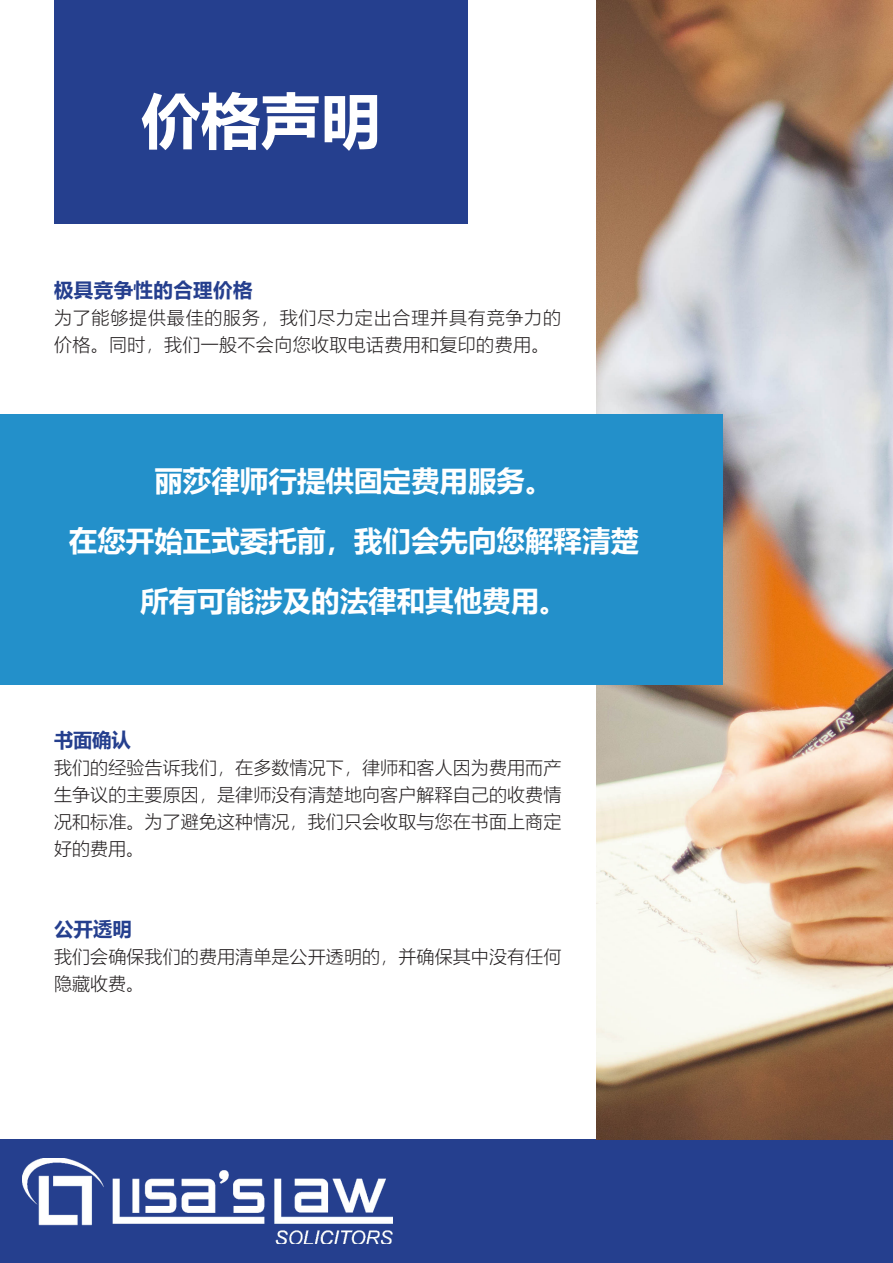
<style>
.page{position:relative;width:893px;height:1263px;background:#fff}
.page>*{position:absolute;margin:0;border:0;box-sizing:border-box;transform-origin:0 0}
.t1{font:700 60px "Microsoft Ya Hei UI";color:#fff}
.t2{font:700 28.5px "Microsoft Ya Hei UI";color:#fff}
.t3{font:700 19.5px "Microsoft Ya Hei UI";letter-spacing:.02em;color:#253f8e}
.t4{font:18px/27px "Microsoft Ya Hei UI Light";letter-spacing:.005em;color:#231f20;text-align:justify}
.t5{font:18px/27px "Microsoft Ya Hei UI Light";letter-spacing:.045em;color:#231f20}
</style>
<div class="page">
<div style="left:0;top:1139px;width:893px;height:124px;background:#253f8e"></div>
<img style="left:22px;top:1159px;width:370px;height:84px">
<img style="left:596px;top:0;width:297px;height:1139px">
<div style="left:0;top:414px;width:722px;height:270px;background:#2390ca"></div>
<div style="left:54px;top:0;width:414px;height:223px;background:#253f8e"></div>
<p class="t1" style="left:141px;top:79px;width:241px">价格声明</p>
<p class="t3" style="left:54px;top:276px;width:200px">极具竞争性的合理价格</p>
<p class="t5" style="left:54px;top:304px;width:509px">为了能够提供最佳的服务，我们尽力定出合理并具有竞争力的价格。同时，我们一般不会向您收取电话费用和复印的费用。</p>
<p class="t2" style="left:154px;top:461px;width:401px">丽莎律师行提供固定费用服务。</p>
<p class="t2" style="left:69px;top:521px;width:572px">在您开始正式委托前，我们会先向您解释清楚</p>
<p class="t2" style="left:140px;top:581px;width:429px">所有可能涉及的法律和其他费用。</p>
<p class="t3" style="left:54px;top:726px;width:78px">书面确认</p>
<p class="t4" style="left:54px;top:754px;width:509px">我们的经验告诉我们，在多数情况下，律师和客人因为费用而产生争议的主要原因，是律师没有清楚地向客户解释自己的收费情况和标准。为了避免这种情况，我们只会收取与您在书面上商定好的费用。</p>
<p class="t3" style="left:54px;top:915px;width:79px">公开透明</p>
<p class="t4" style="left:54px;top:943px;width:509px">我们会确保我们的费用清单是公开透明的，并确保其中没有任何隐藏收费。</p>
</div>
